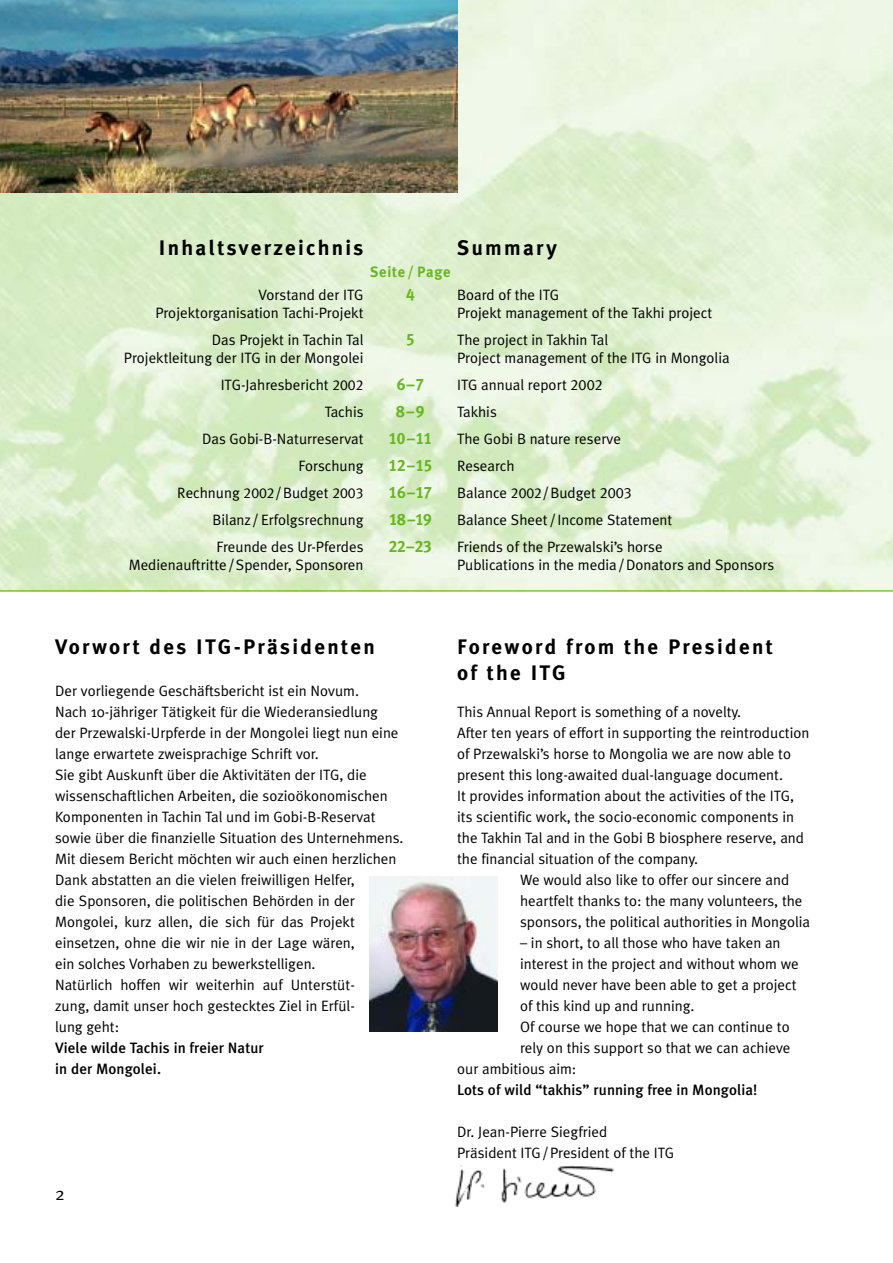
<style>
.page{position:relative;width:893px;height:1263px;background:#fff}
.page>*{position:absolute;margin:0;border:0;box-sizing:border-box;transform-origin:0 0}
.t1{font:700 21px/26.2px "Meta Plus";letter-spacing:.11em;color:#000}
.t2{font:18px "Meta Plus Normal";color:#000}
.t3{font:16.5px/27px "Meta Plus Bold Caps";letter-spacing:-.015em;color:#67b620;text-align:center}
.t4{font:15px/21px "Meta Plus Normal";color:#000}
.t5{font:500 15px/21px "Meta Plus";letter-spacing:.005em;color:#000}
.t6{font:700 15px "Meta Plus";letter-spacing:.055em;color:#67b620}
.s1{font-family:"Meta Plus Normal Caps";font-size:14.55px}
.s2{font-family:"Meta Plus Normal Caps"}
</style>
<div class="page">
<img style="left:0;top:1px;width:892px;height:589px">
<img style="left:370px;top:877px;width:127px;height:155px">
<hr style="left:0;top:590px;width:892px;height:2px;background:#67b620">
<img style="left:455px;top:1166px;width:159px;height:41px">
<img style="left:0;top:1px;width:457px;height:191px">
<h1 class="t1" style="left:159px;top:237px;width:206px">Inhaltsverzeichnis</h1>
<h1 class="t1" style="left:457px;top:237px;width:101px">Summary</h1>
<p class="t4" style="left:155px;top:287px;width:210px;line-height:18px;text-align:right">Vorstand der ITG<br>Projektorganisation Tachi-Projekt</p>
<p class="t4" style="left:124px;top:332px;width:241px;line-height:18px;text-align:right">Das Projekt in Tachin Tal<br>Projektleitung der ITG in der Mongolei</p>
<p class="t4" style="left:177px;top:373px;width:188px;line-height:27px;text-align:right">ITG-Jahresbericht <span class="s1">2002<br></span>Tachis<br>Das Gobi-B-Naturreservat<br>Forschung<br>Rechnung <span class="s1">2002</span>/Budget <span class="s1">2003<br></span>Bilanz/ Erfolgsrechnung<br>Freunde des Ur-Pferdes</p>
<p class="t4" style="left:129px;top:556px;width:236px">Medienauftritte/Spender, Sponsoren</p>
<p class="t6" style="left:370px;top:267px;width:82px">Seite/ Page</p>
<p class="t3" style="left:406px;top:280px;width:10px">4</p>
<p class="t3" style="left:406px;top:325px;width:10px">5</p>
<p class="t3" style="left:388px;top:370px;width:45px">6–7<br>8–9<br>10–11<br>12–15<br>16–17<br>18–19<br>22–23</p>
<p class="t4" style="left:457px;top:287px;width:257px;line-height:18px">Board of the ITG<br>Projekt management of the Takhi project</p>
<p class="t4" style="left:457px;top:332px;width:274px;line-height:18px">The project in Takhin Tal<br>Project management of the ITG in Mongolia</p>
<p class="t4" style="left:457px;top:373px;width:217px;line-height:27px">ITG annual report <span class="s2">2002<br></span>Takhis<br>The Gobi B nature reserve<br>Research<br>Balance <span class="s1">2002</span>/Budget <span class="s2">2003<br></span>Balance Sheet /Income Statement<br>Friends of the Przewalski’s horse</p>
<p class="t4" style="left:457px;top:556px;width:319px">Publications in the media/Donators and Sponsors</p>
<h1 class="t1" style="left:55px;top:636px;width:321px">Vorwort des ITG-Präsidenten</h1>
<p class="t4" style="left:55px;top:682px;width:350px">Der vorliegende Geschäftsbericht ist ein Novum.<br>Nach 10-jähriger Tätigkeit für die Wiederansiedlung<br>der Przewalski-Urpferde in der Mongolei liegt nun eine lange erwartete zweisprachige Schrift vor.<br>Sie gibt Auskunft über die Aktivitäten der ITG, die wissenschaftlichen Arbeiten, die sozioökonomischen Komponenten in Tachin Tal und im Gobi-B-Reservat sowie über die finanzielle Situation des Unternehmens.<br>Mit diesem Bericht möchten wir auch einen herzlichen Dank abstatten an die vielen freiwilligen Helfer,<br>die Sponsoren, die politischen Behörden in der Mongolei, kurz allen, die sich für das Projekt einsetzen, ohne die wir nie in der Lage wären,<br>ein solches Vorhaben zu bewerkstelligen.<br>Natürlich hoffen wir weiterhin auf Unterstüt-<br>zung, damit unser hoch gestecktes Ziel in Erfül-<br>lung geht:</p>
<p class="t5" style="left:55px;top:1039px;width:210px">Viele wilde Tachis in freier Natur in der Mongolei.</p>
<p class="t2" style="left:55px;top:1187px;width:11px">2</p>
<h1 class="t1" style="left:457px;top:636px;width:317px">Foreword from the President of the ITG</h1>
<p class="t4" style="left:457px;top:703px;width:285px">This Annual Report is something of a novelty.</p>
<p class="t4" style="left:457px;top:724px;width:354px">After ten years of effort in supporting the reintroduction</p>
<p class="t4" style="left:457px;top:745px;width:335px">of Przewalski’s horse to Mongolia we are now able to</p>
<p class="t4" style="left:457px;top:766px;width:327px">present this long-awaited dual-language document.</p>
<p class="t4" style="left:457px;top:787px;width:338px">It provides information about the activities of the ITG,</p>
<p class="t4" style="left:457px;top:808px;width:338px">its scientific work, the socio-economic components in</p>
<p class="t4" style="left:457px;top:829px;width:348px">the Takhin Tal and in the Gobi B biosphere reserve, and</p>
<p class="t4" style="left:457px;top:850px;width:242px">the financial situation of the company.</p>
<p class="t4" style="left:520px;top:871px;width:271px">We would also like to offer our sincere and</p>
<p class="t4" style="left:520px;top:892px;width:284px">heartfelt thanks to: the many volunteers, the</p>
<p class="t4" style="left:520px;top:913px;width:291px">sponsors, the political authorities in Mongolia</p>
<p class="t4" style="left:520px;top:934px;width:262px">– in short, to all those who have taken an</p>
<p class="t4" style="left:520px;top:955px;width:280px">interest in the project and without whom we</p>
<p class="t4" style="left:520px;top:976px;width:278px">would never have been able to get a project</p>
<p class="t4" style="left:520px;top:997px;width:176px">of this kind up and running.</p>
<p class="t4" style="left:520px;top:1018px;width:271px">Of course we hope that we can continue to</p>
<p class="t4" style="left:520px;top:1039px;width:272px">rely on this support so that we can achieve</p>
<p class="t4" style="left:457px;top:1060px;width:121px">our ambitious aim:</p>
<p class="t5" style="left:457px;top:1081px;width:302px">Lots of wild “takhis” running free in Mongolia!</p>
<p class="t4" style="left:457px;top:1123px;width:219px">Dr. Jean-Pierre Siegfried<br>Präsident ITG/President of the ITG</p>
</div>
